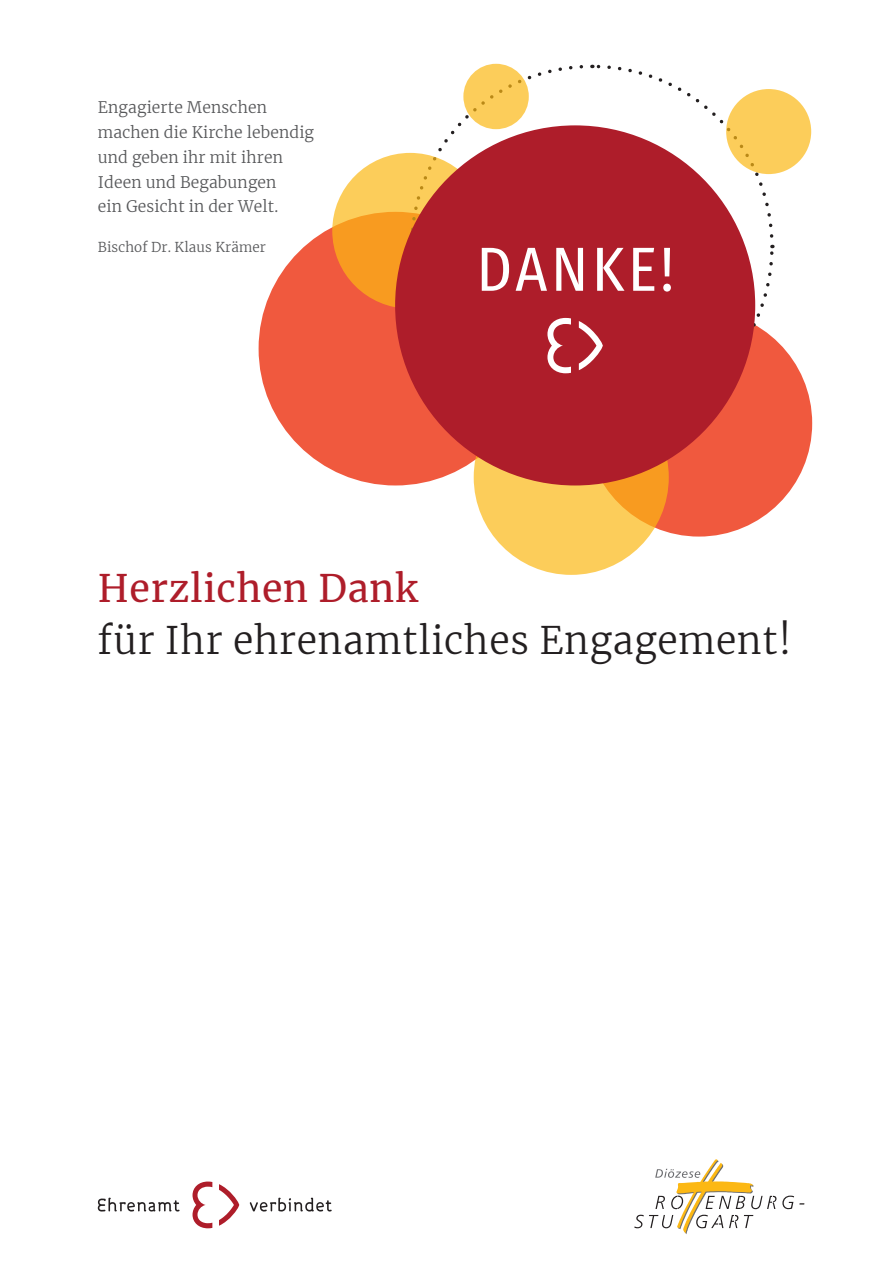
<style>
.page{position:relative;width:893px;height:1263px;background:#fff}
.page>*{position:absolute;margin:0;border:0;box-sizing:border-box;transform-origin:0 0}
.t1{font:62.4px "Fira Sans Condensed";letter-spacing:.06em;color:#fff}
.t2{font:300 37.5px "Merriweather";letter-spacing:.02em;color:#231f20}
.t3{font:37.5px "Merriweather";letter-spacing:.02em;color:#ae1d2a}
.t4{font:300 15.75px/24.8px "Merriweather";letter-spacing:.01em;color:#57585a}
.t5{font:300 13.5px "Merriweather";letter-spacing:.01em;color:#57585a}
</style>
<div class="page">
<div style="left:586px;top:310px;width:226px;height:227px;background:#f0593e;border-radius:50%"></div>
<div style="left:259px;top:212px;width:273px;height:273px;background:#f0593e;border-radius:50%"></div>
<svg style="left:332px;top:153px;width:156px;height:156px;background:#f9af37"></svg>
<svg style="left:474px;top:380px;width:195px;height:195px;background:#fac351"></svg>
<div style="left:395px;top:125px;width:360px;height:360px;background:#ae1d2a;border-radius:50%"></div>
<div style="left:726px;top:89px;width:85px;height:85px;background:#fccd5a;border-radius:50%"></div>
<svg style="left:408px;top:63px;width:367px;height:367px"></svg>
<svg style="left:782px;top:1195px;width:22px;height:14px"></svg>
<svg style="left:634px;top:1159px;width:142px;height:75px"></svg>
<svg style="left:98px;top:1181px;width:234px;height:47px"></svg>
<p class="t4" style="left:98px;top:95px;width:218px">Engagierte Menschen machen die Kirche lebendig</p>
<p class="t4" style="left:98px;top:144px;width:187px">und geben ihr mit ihren<br>Ideen und Begabungen</p>
<p class="t4" style="left:98px;top:194px;width:182px">ein Gesicht in der Welt.</p>
<p class="t5" style="left:98px;top:238px;width:170px">Bischof Dr. Klaus Krämer</p>
<p class="t1" style="left:477px;top:222px;width:199px">DANKE!</p>
<p class="t3" style="left:98px;top:563px;width:321px">Herzlichen Dank</p>
<p class="t2" style="left:98px;top:614px;width:695px">für Ihr ehrenamtliches Engagement!</p>
</div>
